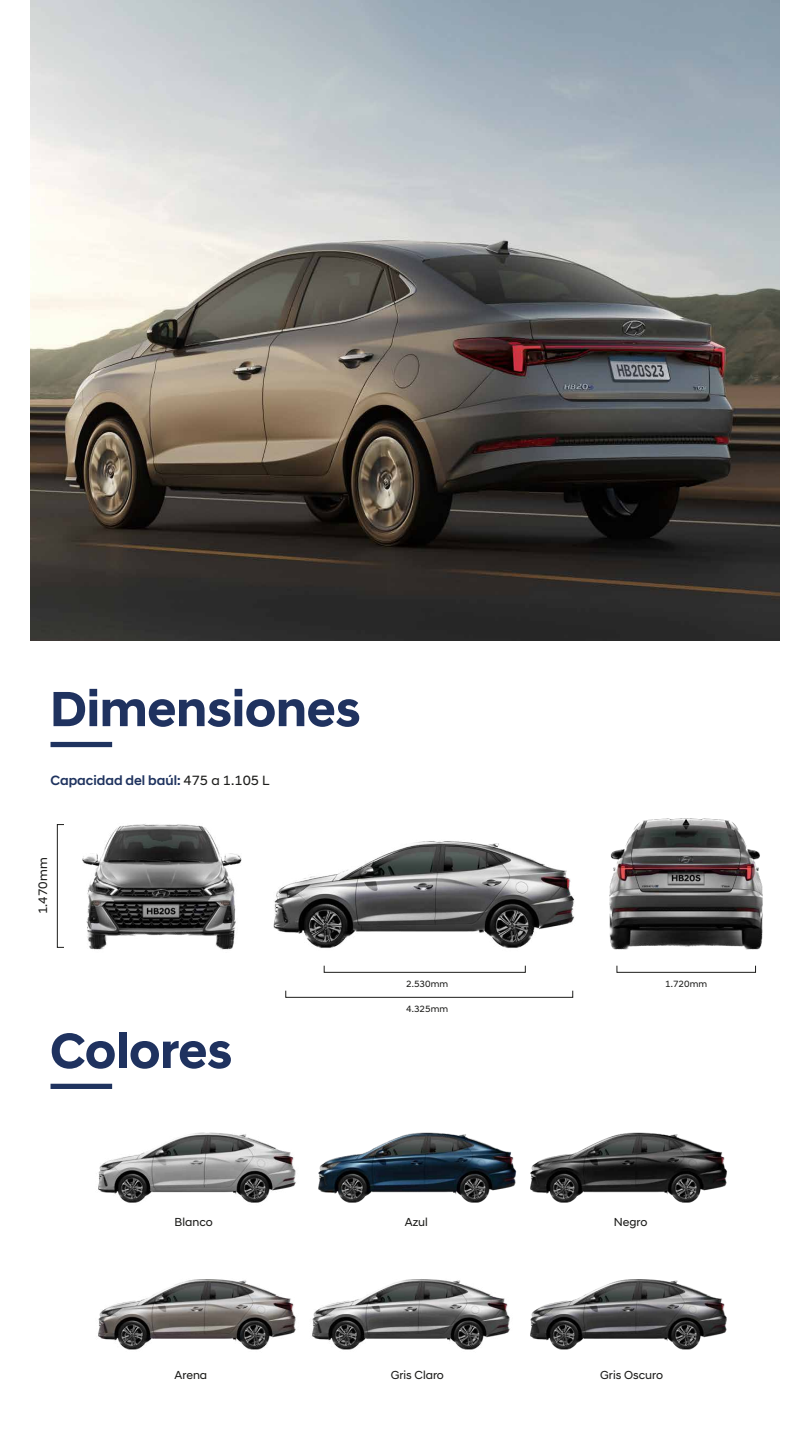
<style>
.page{position:relative;width:810px;height:1440px;background:#fff}
.page>*{position:absolute;margin:0;border:0;box-sizing:border-box;transform-origin:0 0}
.t1{font:700 50.32px "Hyundai Sans Head";color:#1f325f}
.t2{font:500 13.65px "Hyundai Sans Head";color:#1f335f}
.t3{font:12.52px "Hyundai Sans Head Office";color:#1d1d1b}
.t4{font:11.85px "Hyundai Sans Head Office";color:#1d1d1b}
.t5{font:9.23px "Hyundai Sans Head Office";color:#1d1d1b}
.s1{font-family:"Hyundai Sans Head Office";font-weight:400;color:#1d1d1b}
</style>
<div class="page">
<img style="left:31px;top:0;width:748px;height:641px">
<img style="left:309px;top:841px;width:230px;height:132px">
<img style="left:56px;top:824px;width:253px;height:126px">
<div style="left:51px;top:742px;width:61px;height:5px;background:#1f335f"></div>
<img style="left:539px;top:818px;width:224px;height:148px">
<div style="left:51px;top:1084px;width:61px;height:5px;background:#1f335f"></div>
<img style="left:318px;top:1132px;width:192px;height:71px">
<img style="left:98px;top:1132px;width:198px;height:71px">
<img style="left:531px;top:1279px;width:196px;height:71px">
<img style="left:316px;top:1279px;width:215px;height:71px">
<img style="left:98px;top:1279px;width:218px;height:71px">
<img style="left:510px;top:1132px;width:217px;height:71px">
<div style="left:57px;top:824px;width:7px;height:124px;border:1px solid #1d1d1b"></div>
<div style="left:324px;top:965px;width:202px;height:8px;border:1px solid #1d1d1b"></div>
<div style="left:617px;top:965px;width:139px;height:8px;border:1px solid #1d1d1b"></div>
<div style="left:285px;top:990px;width:288px;height:8px;border:1px solid #1d1d1b"></div>
<h1 class="t1" style="left:50px;top:679px;width:312px">Dimensiones</h1>
<p class="t2" style="left:51px;top:772px;width:221px">Capacidad del baúl: <span class="s1">475 a 1.105 L</span></p>
<p class="t3" style="left:35px;top:914px;width:58px;rotate:-90deg">1.470mm</p>
<h1 class="t1" style="left:50px;top:1021px;width:183px">Colores</h1>
<p class="t5" style="left:406px;top:979px;width:43px">2.530mm</p>
<p class="t5" style="left:665px;top:979px;width:43px">1.720mm</p>
<p class="t5" style="left:406px;top:1004px;width:43px">4.325mm</p>
<p class="t4" style="left:175px;top:1215px;width:40px">Blanco</p>
<p class="t4" style="left:405px;top:1215px;width:25px">Azul</p>
<p class="t4" style="left:614px;top:1215px;width:35px">Negro</p>
<p class="t4" style="left:175px;top:1368px;width:34px">Arena</p>
<p class="t4" style="left:391px;top:1368px;width:55px">Gris Claro</p>
<p class="t4" style="left:600px;top:1368px;width:64px">Gris Oscuro</p>
</div>
